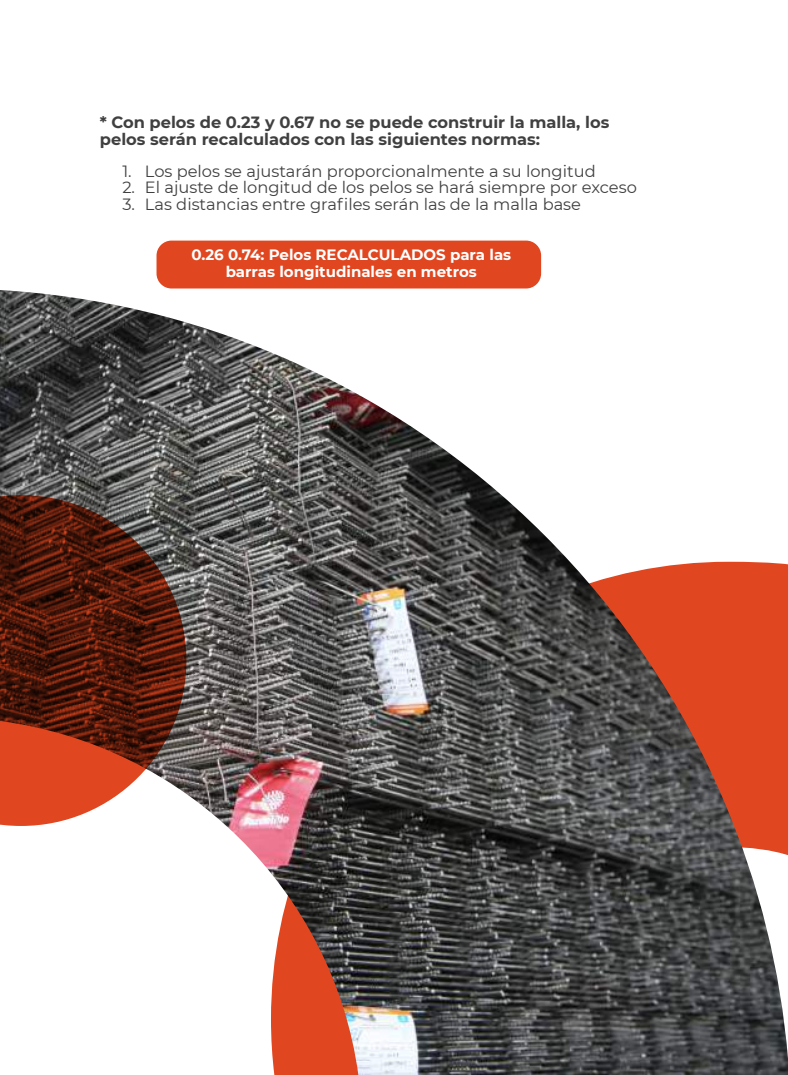
<style>
.page{position:relative;width:788px;height:1075px;background:#fff}
.page>*{position:absolute;margin:0;border:0;box-sizing:border-box;transform-origin:0 0}
.t1{font:16.25px "Montserrat";color:#404041}
.t2{font:700 16.25px/16.2px "Montserrat";color:#404041}
.t3{font:700 15px/16.2px "Montserrat";color:#fff;text-align:center}
</style>
<div class="page">
<div style="left:156px;top:240px;width:385px;height:48px;background:#e04720;border-radius:15px"></div>
<img style="left:0;top:290px;width:788px;height:784px">
<svg style="left:0;top:495px;width:186px;height:330px;background:#763828"></svg>
<p class="t2" style="left:100px;top:114px;width:511px">* Con pelos de 0.23 y 0.67 no se puede construir la malla, los pelos serán recalculados con las siguientes normas:</p>
<p class="t1" style="left:122px;top:160px;width:475px">1. Los pelos se ajustarán proporcionalmente a su longitud</p>
<p class="t1" style="left:122px;top:176px;width:516px">2. El ajuste de longitud de los pelos se hará siempre por exceso</p>
<p class="t1" style="left:122px;top:193px;width:460px">3. Las distancias entre grafiles serán las de la malla base</p>
<p class="t3" style="left:191px;top:246px;width:321px">0.26 0.74: Pelos RECALCULADOS para las barras longitudinales en metros</p>
</div>
